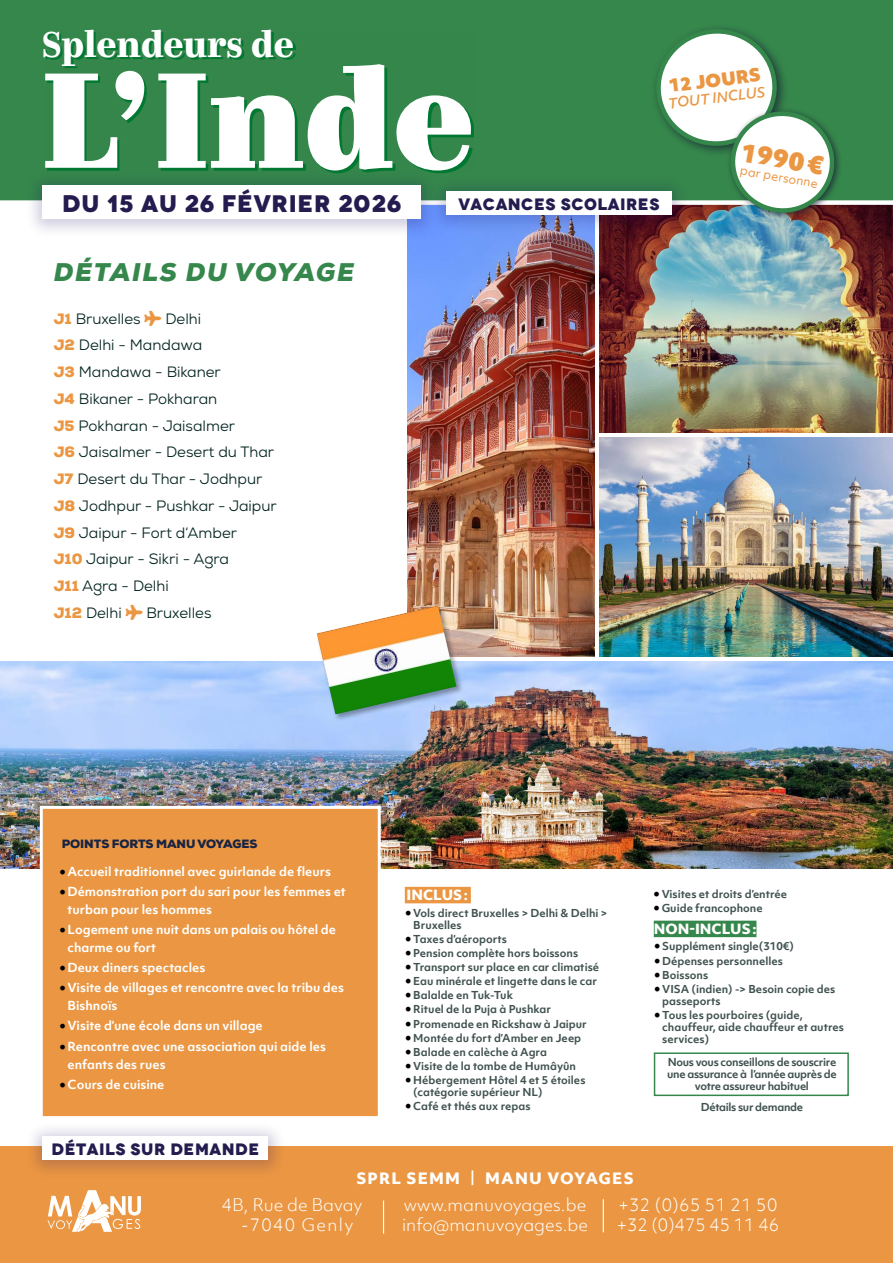
<style>
.page{position:relative;width:893px;height:1263px;background:#fff}
.page>*{position:absolute;margin:0;border:0;box-sizing:border-box;transform-origin:0 0}
.t1{font:900 136.5px "Kazimir";color:#fff}
.t2{font:700 36px "Kazimir";letter-spacing:-.005em;color:#fff}
.t3{font:italic 900 25.5px "Nexa";letter-spacing:.065em;color:#36874c}
.t4{font:800 expanded 24px "Novecento";letter-spacing:.03em;color:#241c4f}
.t5{font:900 24px "Objektiv Mk 1";color:#eb9642}
.t6{font:900 17.25px "Objektiv Mk 1";color:#eb9642}
.t7{font:300 16.65px/20px "Objektiv Mk 1";color:#fff}
.t8{font:800 expanded 16.5px "Novecento";letter-spacing:.03em;color:#241c4f}
.t9{font:15px/26.7px "Nexa";color:#032420}
.t10{font:800 15px "Objektiv Mk 1";letter-spacing:.08em;color:#fff}
.t11{font:800 13.5px "Objektiv Mk 1";color:#fff}
.t12{font:italic 500 13.5px "Objektiv Mk 1";color:#eb9642}
.t13{font:700 12px/18px "Objektiv Mk 1";color:#fff}
.t14{font:900 12px "Nexa";letter-spacing:-.005em;color:#182442}
.t15{font:12px "Objektiv Mk 1";color:#eb9642}
.t16{font:700 10.5px/12px "Objektiv Mk 1";color:#405250}
.t17{font:700 10.5px/12px "Objektiv Mk 1";letter-spacing:-.03em;color:#405250;text-align:center}
.s1{font-weight:900;color:#eb9642}
.s2{font-family:"Minion Pro";font-weight:400;font-size:18px;color:#000}
.s3{font-weight:500;font-size:13.5px}
</style>
<div class="page">
<div style="left:0;top:1146px;width:893px;height:117px;background:#eb9642"></div>
<div style="left:0;top:0;width:893px;height:203px;background:#36874c"></div>
<svg style="left:46px;top:32px;width:428px;height:141px"></svg>
<img style="left:600px;top:205px;width:293px;height:228px">
<img style="left:600px;top:438px;width:293px;height:219px">
<img style="left:0;top:662px;width:893px;height:206px">
<div style="left:405px;top:887px;width:66px;height:16px;background:#eb9642"></div>
<div style="left:654px;top:921px;width:102px;height:16px;background:#36874c"></div>
<div style="left:40px;top:806px;width:341px;height:313px;background:#eb9642;border:3px solid #fff"></div>
<div style="left:654px;top:1052px;width:195px;height:44px;border:2px solid #36874c"></div>
<img style="left:407px;top:235px;width:188px;height:422px">
<div style="left:316px;top:604px;width:148px;height:118px;background:#000;opacity:.35"></div>
<img style="left:317px;top:605px;width:139px;height:109px">
<div style="left:0;top:200px;width:893px;height:5px;background:#fff"></div>
<div style="left:428px;top:175px;width:262px;height:60px;background:#0e005e;opacity:.2"></div>
<div style="left:446px;top:191px;width:226px;height:23px;background:#fff"></div>
<div style="left:24px;top:169px;width:415px;height:70px;background:#0e005e;opacity:.2"></div>
<div style="left:43px;top:186px;width:378px;height:33px;background:#fff"></div>
<div style="left:726px;top:107px;width:117px;height:114px;background:#14192f;opacity:.7"></div>
<svg style="left:655px;top:28px;width:186px;height:187px"></svg>
<div style="left:24px;top:1120px;width:263px;height:60px;background:#0e005e;opacity:.2"></div>
<div style="left:43px;top:1136px;width:225px;height:24px;background:#fff"></div>
<hr style="left:383px;top:1200px;width:1px;height:34px;background:#fff">
<hr style="left:603px;top:1199px;width:1px;height:33px;background:#fff">
<svg style="left:48px;top:1190px;width:93px;height:42px"></svg>
<h2 class="t2" style="left:43px;top:22px;width:253px">Splendeurs de</h2>
<h1 class="t1" style="left:43px;top:34px;width:433px">L’Inde</h1>
<h3 class="t4" style="left:62px;top:188px;width:341px">DU 15 AU 26 FÉVRIER 2026</h3>
<h3 class="t8" style="left:458px;top:193px;width:203px">VACANCES SCOLAIRES</h3>
<h3 class="t6" style="left:667px;top:73px;width:94px;rotate:-7deg">12 JOURS</h3>
<p class="t12" style="left:667px;top:94px;width:99px;rotate:-7deg">TOUT INCLUS</p>
<h3 class="t5" style="left:744px;top:134px;width:85px;rotate:10deg">1990€</h3>
<p class="t15" style="left:742px;top:162px;width:80px;rotate:10deg">par personne</p>
<h3 class="t3" style="left:54px;top:255px;width:302px">DÉTAILS DU VOYAGE</h3>
<h3 class="t9" style="left:54px;top:305px;width:89px"><span class="s1">J1</span> Bruxelles</h3>
<p class="t9" style="left:54px;top:305px;width:225px;text-indent:112px">Delhi<br><span class="s1">J2</span> Delhi - Mandawa<br><span class="s1">J3</span> Mandawa - Bikaner<br><span class="s1">J4</span> Bikaner - Pokharan<br><span class="s1">J5</span> Pokharan - Jaisalmer<br><span class="s1">J6</span> Jaisalmer - Desert du Thar<br><span class="s1">J7</span> Desert du Thar - Jodhpur<br><span class="s1">J8</span> Jodhpur - Pushkar - Jaipur<br><span class="s1">J9</span> Jaipur - Fort d‘Amber<br><span class="s1">J10</span> Jaipur - Sikri - Agra<br><span class="s1">J11</span> Agra - Delhi<br><span class="s1">J12</span> Delhi</p>
<h3 class="t9" style="left:146px;top:599px;width:67px">Bruxelles</h3>
<p class="t14" style="left:62px;top:836px;width:197px">POINTS FORTS MANU VOYAGES</p>
<p class="t13" style="left:59px;top:862px;width:273px"><span class="s2">•</span>Accueil traditionnel avec guirlande de fleurs</p>
<p class="t13" style="left:68px;top:882px;width:280px;text-indent:-9px"><span class="s2">•</span>Démonstration port du sari pour les femmes et turban pour les hommes</p>
<p class="t13" style="left:68px;top:920px;width:270px;text-indent:-9px"><span class="s2">•</span>Logement une nuit dans un palais ou hôtel de charme ou fort</p>
<p class="t13" style="left:59px;top:958px;width:148px"><span class="s2">•</span>Deux diners spectacles</p>
<p class="t13" style="left:68px;top:978px;width:278px;text-indent:-9px"><span class="s2">•</span>Visite de villages et rencontre avec la tribu des<br>Bishnoïs</p>
<p class="t13" style="left:59px;top:1017px;width:205px"><span class="s2">•</span>Visite d’une école dans un village</p>
<p class="t13" style="left:68px;top:1037px;width:260px;text-indent:-9px"><span class="s2">•</span>Rencontre avec une association qui aide les enfants des rues</p>
<p class="t13" style="left:59px;top:1075px;width:107px"><span class="s2">•</span>Cours de cuisine</p>
<h3 class="t8" style="left:52px;top:1139px;width:209px">DÉTAILS SUR DEMANDE</h3>
<p class="t11" style="left:406px;top:885px;width:63px">INCLUS:</p>
<p class="t16" style="left:413px;top:906px;width:196px;text-indent:-9px"><span class="s2">•</span>Vols direct Bruxelles &gt; Delhi &amp; Delhi &gt;<br>Bruxelles</p>
<p class="t16" style="left:405px;top:932px;width:104px"><span class="s2">•</span>Taxes d’aéroports</p>
<p class="t16" style="left:405px;top:947px;width:175px"><span class="s2">•</span>Pension complète hors boissons</p>
<p class="t16" style="left:405px;top:961px;width:196px"><span class="s2">•</span>Transport sur place en car climatisé</p>
<p class="t16" style="left:405px;top:975px;width:194px"><span class="s2">•</span>Eau minérale et lingette dans le car</p>
<p class="t16" style="left:405px;top:989px;width:110px"><span class="s2">•</span>Balalde en Tuk-Tuk</p>
<p class="t16" style="left:405px;top:1003px;width:148px"><span class="s2">•</span>Rituel de la Puja à Pushkar</p>
<p class="t16" style="left:405px;top:1017px;width:184px"><span class="s2">•</span>Promenade en Rickshaw à Jaipur</p>
<p class="t16" style="left:405px;top:1031px;width:178px"><span class="s2">•</span>Montée du fort d’Amber en Jeep</p>
<p class="t16" style="left:405px;top:1045px;width:144px"><span class="s2">•</span>Balade en calèche à Agra</p>
<p class="t16" style="left:405px;top:1060px;width:173px"><span class="s2">•</span>Visite de la tombe de Humâyûn</p>
<p class="t16" style="left:413px;top:1074px;width:174px;text-indent:-9px"><span class="s2">•</span>Hébergement Hôtel 4 et 5 étoiles (catégorie supérieur NL)</p>
<p class="t16" style="left:405px;top:1100px;width:127px"><span class="s2">•</span>Café et thés aux repas</p>
<h3 class="t10" style="left:356px;top:1167px;width:279px">SPRL SEMM <span class="s3">|</span> MANU VOYAGES</h3>
<p class="t16" style="left:653px;top:888px;width:136px"><span class="s2">•</span>Visites et droits d’entrée</p>
<p class="t16" style="left:653px;top:902px;width:111px"><span class="s2">•</span> Guide francophone</p>
<p class="t11" style="left:654px;top:919px;width:104px">NON-INCLUS :</p>
<p class="t16" style="left:654px;top:940px;width:142px"><span class="s2">•</span>Supplément single(310€)</p>
<p class="t16" style="left:654px;top:954px;width:131px"><span class="s2">•</span>Dépenses personnelles</p>
<p class="t16" style="left:654px;top:968px;width:56px"><span class="s2">•</span>Boissons</p>
<p class="t16" style="left:662px;top:983px;width:175px;text-indent:-9px"><span class="s2">•</span>VISA (indien) -&gt; Besoin copie des passeports</p>
<p class="t16" style="left:662px;top:1009px;width:183px;text-indent:-9px"><span class="s2">•</span>Tous les pourboires (guide, chauffeur, aide chauffeur et autres services)</p>
<p class="t17" style="left:667px;top:1056px;width:171px">Nous vous conseillons de souscrire une assurance à l’année auprès de votre assureur habituel</p>
<p class="t17" style="left:701px;top:1100px;width:104px">Détails sur demande</p>
<h3 class="t7" style="left:241px;top:1195px;width:123px;text-indent:-19px">4B, Rue de Bavay -7040 Genly</h3>
<h3 class="t7" style="left:402px;top:1195px;width:187px">www.manuvoyages.be info@manuvoyages.be</h3>
<h3 class="t7" style="left:617px;top:1195px;width:164px">+32 (0)65 51 21 50 +32 (0)475 45 11 46</h3>
</div>
